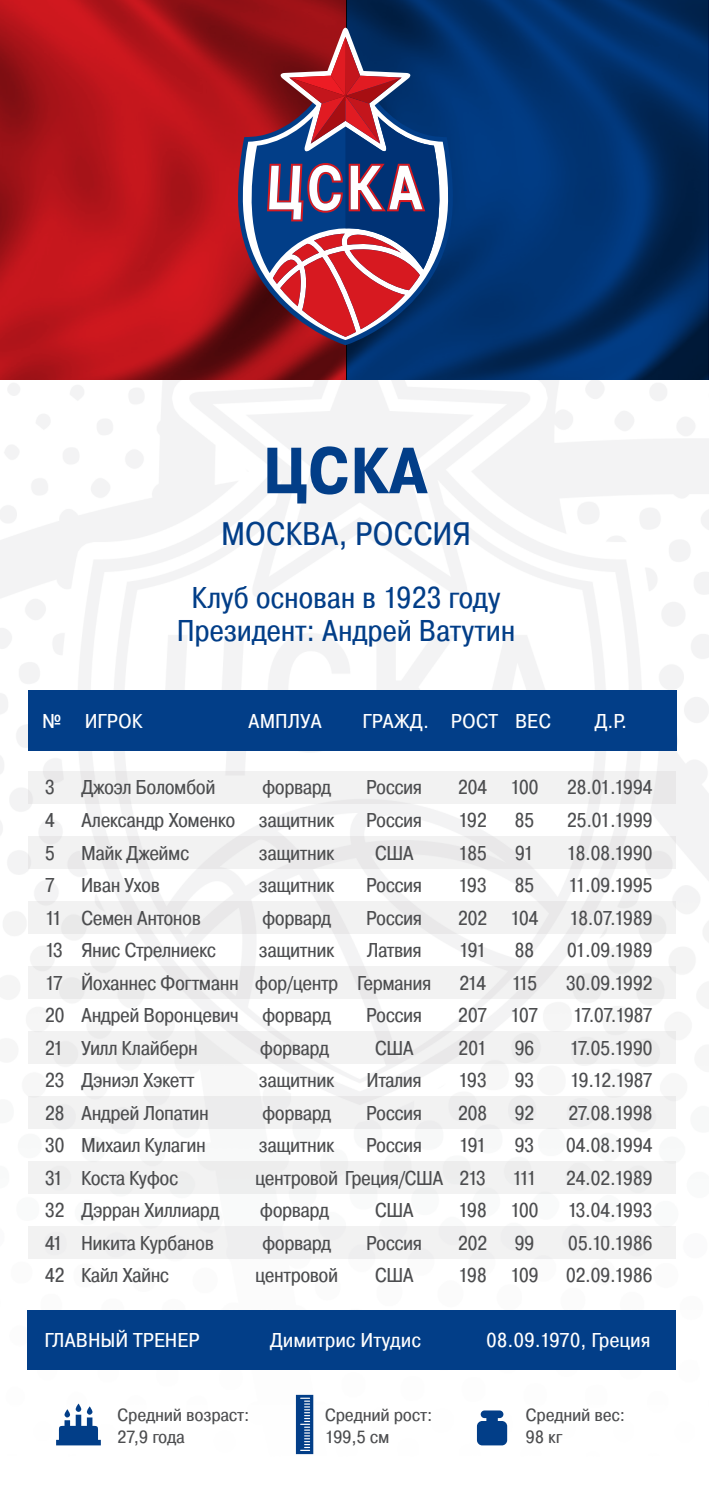
<style>
.page{position:relative;width:709px;height:1489px;background:#fff}
.page>*{position:absolute;margin:0;border:0;box-sizing:border-box;transform-origin:0 0}
.t1{font:700 65px "Pragmatica Cond";color:#023e88;scale:1.05 1}
.t2{font:32.5px "Pragmatica Cond";letter-spacing:-.01em;color:#023e88;scale:1.05 1}
.t3{font:30px/32.5px "Pragmatica Cond";letter-spacing:-.01em;color:#023e88;text-align:center;scale:1.05 1}
.t4{font:20px "Pragmatica Cond";letter-spacing:-.025em;color:#4c4d4f;scale:1.05 1}
.t5{font:20px "Pragmatica Cond";letter-spacing:-.005em;color:#fff;scale:1.1 1}
.t6{font:17.5px/21.8px "Pragmatica Cond";letter-spacing:-.015em;color:#4c4d4f;scale:1.1 1}
</style>
<div class="page">
<img style="left:0;top:380px;width:709px;height:1075px">
<svg style="left:347px;top:0;width:362px;height:380px;background:#00306c"></svg>
<svg style="left:0;top:0;width:347px;height:380px;background:#b1141a"></svg>
<div style="left:28px;top:771px;width:647px;height:32px;background:#f2f2f2"></div>
<div style="left:28px;top:836px;width:647px;height:32px;background:#f2f2f2"></div>
<div style="left:28px;top:901px;width:647px;height:32px;background:#f2f2f2"></div>
<div style="left:28px;top:966px;width:647px;height:32px;background:#f2f2f2"></div>
<div style="left:28px;top:1031px;width:647px;height:32px;background:#f2f2f2"></div>
<div style="left:28px;top:1096px;width:647px;height:32px;background:#f2f2f2"></div>
<div style="left:28px;top:1161px;width:647px;height:32px;background:#f2f2f2"></div>
<div style="left:28px;top:1225px;width:647px;height:33px;background:#f2f2f2"></div>
<div style="left:28px;top:690px;width:648px;height:61px;background:#023e88"></div>
<svg style="left:238px;top:101px;width:215px;height:244px;background:#40264f"></svg>
<svg style="left:242px;top:28px;width:207px;height:312px;background:#613f5b"></svg>
<svg style="left:267px;top:37px;width:176px;height:300px"></svg>
<div style="left:27px;top:1309px;width:648px;height:60px;background:#023e88"></div>
<svg style="left:56px;top:1403px;width:45px;height:42px"></svg>
<svg style="left:477px;top:1410px;width:30px;height:35px"></svg>
<svg style="left:296px;top:1394px;width:17px;height:59px"></svg>
<h1 class="t1" style="left:262px;top:431px;width:159px">ЦСКА</h1>
<h2 class="t2" style="left:221px;top:513px;width:240px">МОСКВА, РОССИЯ</h2>
<h3 class="t3" style="left:177px;top:581px;width:324px">Клуб основан в 1923 году<br>Президент: Андрей Ватутин</h3>
<p class="t5" style="left:42px;top:708px;width:93px">№ ИГРОК</p>
<p class="t5" style="left:248px;top:708px;width:69px">АМПЛУА</p>
<p class="t5" style="left:362px;top:708px;width:173px">ГРАЖД. РОСТ ВЕС</p>
<p class="t5" style="left:594px;top:708px;width:31px">Д.Р.</p>
<p class="t4" style="left:45px;top:775px;width:11px">3</p>
<p class="t4" style="left:81px;top:775px;width:129px">Джоэл Боломбой</p>
<p class="t4" style="left:262px;top:775px;width:68px">форвард</p>
<p class="t4" style="left:366px;top:775px;width:55px">Россия</p>
<p class="t4" style="left:458px;top:775px;width:79px">204 100</p>
<p class="t4" style="left:567px;top:775px;width:83px">28.01.1994</p>
<p class="t4" style="left:45px;top:807px;width:11px">4</p>
<p class="t4" style="left:81px;top:807px;width:243px">Александр Хоменко защитник</p>
<p class="t4" style="left:366px;top:807px;width:55px">Россия</p>
<p class="t4" style="left:458px;top:807px;width:29px">192</p>
<p class="t4" style="left:514px;top:807px;width:21px">85</p>
<p class="t4" style="left:567px;top:807px;width:83px">25.01.1999</p>
<p class="t4" style="left:45px;top:840px;width:11px">5</p>
<p class="t4" style="left:81px;top:840px;width:105px">Майк Джеймс</p>
<p class="t4" style="left:259px;top:840px;width:73px">защитник</p>
<p class="t4" style="left:375px;top:840px;width:39px">США</p>
<p class="t4" style="left:458px;top:840px;width:29px">185</p>
<p class="t4" style="left:515px;top:840px;width:20px">91</p>
<p class="t4" style="left:566px;top:840px;width:84px">18.08.1990</p>
<p class="t4" style="left:45px;top:872px;width:11px">7</p>
<p class="t4" style="left:81px;top:872px;width:77px">Иван Ухов</p>
<p class="t4" style="left:259px;top:872px;width:73px">защитник</p>
<p class="t4" style="left:366px;top:872px;width:55px">Россия</p>
<p class="t4" style="left:458px;top:872px;width:29px">193</p>
<p class="t4" style="left:514px;top:872px;width:21px">85</p>
<p class="t4" style="left:568px;top:872px;width:82px">11.09.1995</p>
<p class="t4" style="left:45px;top:905px;width:150px">11 Семен Антонов</p>
<p class="t4" style="left:262px;top:905px;width:68px">форвард</p>
<p class="t4" style="left:366px;top:905px;width:55px">Россия</p>
<p class="t4" style="left:458px;top:905px;width:79px">202 104</p>
<p class="t4" style="left:569px;top:905px;width:81px">18.07.1989</p>
<p class="t4" style="left:45px;top:937px;width:165px">13 Янис Стрелниекс</p>
<p class="t4" style="left:259px;top:937px;width:73px">защитник</p>
<p class="t4" style="left:367px;top:937px;width:54px">Латвия</p>
<p class="t4" style="left:459px;top:937px;width:28px">191</p>
<p class="t4" style="left:514px;top:937px;width:21px">88</p>
<p class="t4" style="left:567px;top:937px;width:83px">01.09.1989</p>
<p class="t4" style="left:45px;top:970px;width:370px">17 Йоханнес Фогтманн фор/центр Германия</p>
<p class="t4" style="left:459px;top:970px;width:27px">214</p>
<p class="t4" style="left:511px;top:970px;width:26px">115</p>
<p class="t4" style="left:566px;top:970px;width:84px">30.09.1992</p>
<p class="t4" style="left:45px;top:1002px;width:274px">20 Андрей Воронцевич форвард</p>
<p class="t4" style="left:366px;top:1002px;width:55px">Россия</p>
<p class="t4" style="left:458px;top:1002px;width:78px">207 107</p>
<p class="t4" style="left:573px;top:1002px;width:78px">17.07.1987</p>
<p class="t4" style="left:45px;top:1035px;width:147px">21 Уилл Клайберн</p>
<p class="t4" style="left:260px;top:1035px;width:68px">форвард</p>
<p class="t4" style="left:375px;top:1035px;width:39px">США</p>
<p class="t4" style="left:458px;top:1035px;width:29px">201</p>
<p class="t4" style="left:514px;top:1035px;width:21px">96</p>
<p class="t4" style="left:569px;top:1035px;width:81px">17.05.1990</p>
<p class="t4" style="left:45px;top:1067px;width:144px">23 Дэниэл Хэкетт</p>
<p class="t4" style="left:259px;top:1067px;width:73px">защитник</p>
<p class="t4" style="left:366px;top:1067px;width:54px">Италия</p>
<p class="t4" style="left:458px;top:1067px;width:29px">193</p>
<p class="t4" style="left:514px;top:1067px;width:21px">93</p>
<p class="t4" style="left:570px;top:1067px;width:80px">19.12.1987</p>
<p class="t4" style="left:45px;top:1100px;width:158px">28 Андрей Лопатин</p>
<p class="t4" style="left:262px;top:1100px;width:68px">форвард</p>
<p class="t4" style="left:366px;top:1100px;width:55px">Россия</p>
<p class="t4" style="left:458px;top:1100px;width:30px">208</p>
<p class="t4" style="left:514px;top:1100px;width:21px">92</p>
<p class="t4" style="left:568px;top:1100px;width:82px">27.08.1998</p>
<p class="t4" style="left:45px;top:1132px;width:155px">30 Михаил Кулагин</p>
<p class="t4" style="left:259px;top:1132px;width:73px">защитник</p>
<p class="t4" style="left:366px;top:1132px;width:55px">Россия</p>
<p class="t4" style="left:459px;top:1132px;width:28px">191</p>
<p class="t4" style="left:514px;top:1132px;width:21px">93</p>
<p class="t4" style="left:566px;top:1132px;width:84px">04.08.1994</p>
<p class="t4" style="left:45px;top:1165px;width:129px">31 Коста Куфос</p>
<p class="t4" style="left:255px;top:1165px;width:221px">центровой Греция/США 213</p>
<p class="t4" style="left:512px;top:1165px;width:25px">111</p>
<p class="t4" style="left:566px;top:1165px;width:84px">24.02.1989</p>
<p class="t4" style="left:45px;top:1197px;width:168px">32 Дэрран Хиллиард</p>
<p class="t4" style="left:260px;top:1197px;width:68px">форвард</p>
<p class="t4" style="left:375px;top:1197px;width:39px">США</p>
<p class="t4" style="left:458px;top:1197px;width:78px">198 100</p>
<p class="t4" style="left:567px;top:1197px;width:83px">13.04.1993</p>
<p class="t4" style="left:45px;top:1230px;width:163px">41 Никита Курбанов</p>
<p class="t4" style="left:262px;top:1230px;width:68px">форвард</p>
<p class="t4" style="left:366px;top:1230px;width:55px">Россия</p>
<p class="t4" style="left:458px;top:1230px;width:30px">202</p>
<p class="t4" style="left:514px;top:1230px;width:21px">99</p>
<p class="t4" style="left:568px;top:1230px;width:82px">05.10.1986</p>
<p class="t4" style="left:45px;top:1262px;width:120px">42 Кайл Хайнс</p>
<p class="t4" style="left:255px;top:1262px;width:81px">центровой</p>
<p class="t4" style="left:375px;top:1262px;width:39px">США</p>
<p class="t4" style="left:458px;top:1262px;width:78px">198 109</p>
<p class="t4" style="left:566px;top:1262px;width:84px">02.09.1986</p>
<p class="t5" style="left:44px;top:1327px;width:143px">ГЛАВНЫЙ ТРЕНЕР</p>
<p class="t5" style="left:270px;top:1327px;width:139px">Димитрис Итудис</p>
<p class="t5" style="left:486px;top:1327px;width:151px">08.09.1970, Греция</p>
<p class="t6" style="left:117px;top:1404px;width:122px">Средний возраст:<br>27,9 года</p>
<p class="t6" style="left:325px;top:1404px;width:99px">Средний рост:<br>199,5 см</p>
<p class="t6" style="left:525px;top:1404px;width:92px">Средний вес:<br>98 кг</p>
</div>
